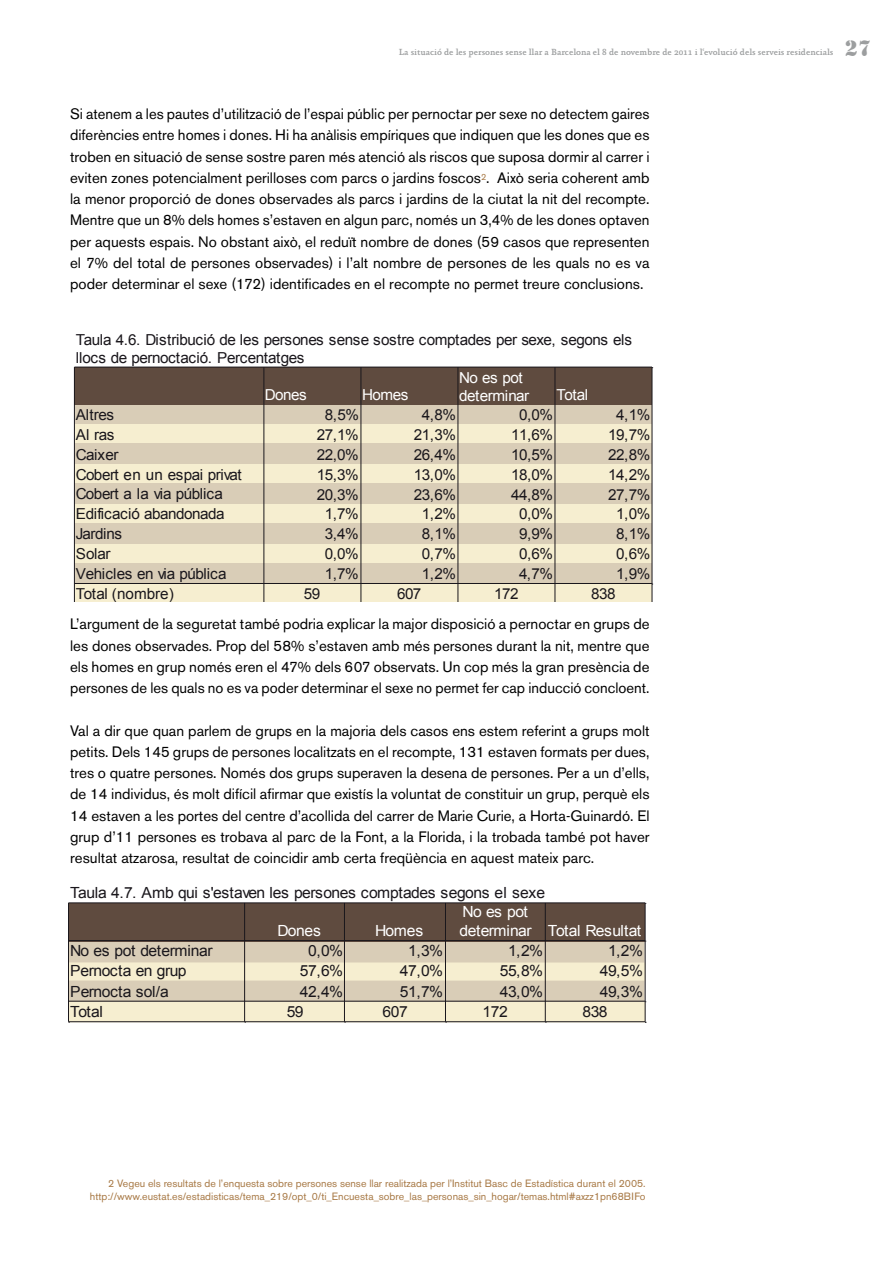
<style>
.page{position:relative;width:893px;height:1263px;background:#fff}
.page>*{position:absolute;margin:0;border:0;box-sizing:border-box;transform-origin:0 0}
.t1{font:23.25px "Stencil";color:#9c9e9f}
.t2{font:15.3px/20.1px "Arial";letter-spacing:-.035em;color:#1a171c}
.t3{font:15.3px/18.8px "Arial";letter-spacing:-.035em;color:#fff}
.t4{font:15.15px/19.8px "Arial";letter-spacing:-.035em;color:#1a171c}
.t5{font:15.15px/17.9px "Arial";letter-spacing:-.035em;color:#fff}
.t6{font:15.15px "Arial";letter-spacing:-.015em;color:#1a171c}
.t7{font:15.15px "Arial";color:#1a171c}
.t8{font:15px/21.3px "Akzidenz Grotesk BE";color:#000;text-align:justify}
.t9{font:10.5px/13.5px "Akzidenz Grotesk BE";color:#a77844;text-align:right}
.t10{font:500 9px "Absara";color:#9c9e9f}
</style>
<div class="page">
<div style="left:75px;top:400px;width:577px;height:201px;background:#d9cdb7"></div>
<div style="left:75px;top:424px;width:577px;height:19px;background:#f6eed0"></div>
<div style="left:75px;top:464px;width:577px;height:19px;background:#f6eed0"></div>
<div style="left:75px;top:504px;width:577px;height:18px;background:#f6eed0"></div>
<div style="left:75px;top:545px;width:577px;height:18px;background:#f6eed0"></div>
<div style="left:75px;top:584px;width:577px;height:17px;background:#f6eed0"></div>
<div style="left:74px;top:368px;width:578px;height:37px;background:#5f4b3f"></div>
<hr style="left:74px;top:367px;width:578px;height:1px;background:#1a171c">
<hr style="left:74px;top:583px;width:578px;height:1px;background:#1a171c">
<hr style="left:74px;top:367px;width:1px;height:234px;background:#1a171c">
<hr style="left:264px;top:367px;width:1px;height:234px;background:#1a171c">
<hr style="left:361px;top:367px;width:1px;height:234px;background:#1a171c">
<hr style="left:458px;top:367px;width:1px;height:234px;background:#1a171c">
<hr style="left:555px;top:367px;width:1px;height:234px;background:#1a171c">
<hr style="left:652px;top:367px;width:1px;height:234px;background:#1a171c">
<div style="left:68px;top:937px;width:577px;height:84px;background:#d9cdb7"></div>
<div style="left:69px;top:962px;width:576px;height:19px;background:#f6eed0"></div>
<div style="left:69px;top:1002px;width:576px;height:20px;background:#f6eed0"></div>
<div style="left:69px;top:903px;width:576px;height:38px;background:#5f4b3f"></div>
<hr style="left:69px;top:902px;width:576px;height:1px;background:#1a171c">
<hr style="left:69px;top:940px;width:576px;height:1px;background:#1a171c">
<hr style="left:69px;top:1001px;width:576px;height:1px;background:#1a171c">
<hr style="left:69px;top:1021px;width:576px;height:1px;background:#1a171c">
<hr style="left:68px;top:903px;width:1px;height:119px;background:#1a171c">
<hr style="left:244px;top:903px;width:1px;height:119px;background:#1a171c">
<hr style="left:344px;top:903px;width:1px;height:119px;background:#1a171c">
<hr style="left:445px;top:903px;width:1px;height:119px;background:#1a171c">
<hr style="left:545px;top:903px;width:1px;height:119px;background:#1a171c">
<hr style="left:645px;top:903px;width:1px;height:119px;background:#1a171c">
<p class="t10" style="left:399px;top:47px;width:436px">La situació de les persones sense llar a Barcelona el 8 de novembre de 2011 i l‘evolució dels serveis residencials</p>
<h1 class="t1" style="left:845px;top:35px;width:28px">27</h1>
<p class="t8" style="left:70px;top:103px;width:581px">Si atenem a les pautes d’utilització de l’espai públic per pernoctar per sexe no detectem gaires diferències entre homes i dones. Hi ha anàlisis empíriques que indiquen que les dones que es troben en situació de sense sostre paren més atenció als riscos que suposa dormir al carrer i eviten zones potencialment perilloses com parcs o jardins foscos<sup>2</sup>. Això seria coherent amb la menor proporció de dones observades als parcs i jardins de la ciutat la nit del recompte.<br>Mentre que un 8% dels homes s’estaven en algun parc, només un 3,4% de les dones optaven per aquests espais. No obstant això, el reduït nombre de dones (59 casos que representen el 7% del total de persones observades) i l’alt nombre de persones de les quals no es va poder determinar el sexe (172) identificades en el recompte no permet treure conclusions.</p>
<p class="t4" style="left:76px;top:331px;width:558px;line-height:17.9px">Taula 4.6. Distribució de les persones sense sostre comptades per sexe, segons els llocs de pernoctació. Percentatges</p>
<p class="t5" style="left:459px;top:368px;width:72px">No es pot determinar</p>
<p class="t4" style="left:76px;top:405px;width:40px">Altres</p>
<p class="t4" style="left:76px;top:445px;width:167px">Caixer<br>Cobert en un espai privat<br>Cobert a la via pública<br>Edificació abandonada<br>Jardins</p>
<p class="t6" style="left:76px;top:565px;width:152px">Vehicles en via pública</p>
<p class="t5" style="left:265px;top:386px;width:43px">Dones</p>
<p class="t5" style="left:362px;top:386px;width:48px">Homes</p>
<p class="t5" style="left:556px;top:386px;width:33px">Total</p>
<p class="t4" style="left:325px;top:405px;width:36px">8,5%</p>
<p class="t4" style="left:422px;top:405px;width:36px">4,8%</p>
<p class="t4" style="left:519px;top:405px;width:36px">0,0%</p>
<p class="t4" style="left:616px;top:405px;width:36px">4,1%</p>
<p class="t4" style="left:76px;top:425px;width:40px">Al ras</p>
<p class="t4" style="left:317px;top:425px;width:44px">27,1%</p>
<p class="t4" style="left:414px;top:425px;width:44px">21,3%</p>
<p class="t4" style="left:511px;top:425px;width:44px">11,6%</p>
<p class="t4" style="left:608px;top:425px;width:44px">19,7%</p>
<p class="t4" style="left:317px;top:445px;width:44px">22,0%</p>
<p class="t4" style="left:414px;top:445px;width:44px">26,4%</p>
<p class="t4" style="left:511px;top:445px;width:44px">10,5%</p>
<p class="t4" style="left:608px;top:445px;width:44px">22,8%</p>
<p class="t4" style="left:317px;top:464px;width:44px">15,3%</p>
<p class="t4" style="left:414px;top:464px;width:44px">13,0%</p>
<p class="t4" style="left:511px;top:464px;width:44px">18,0%</p>
<p class="t4" style="left:608px;top:464px;width:44px">14,2%</p>
<p class="t4" style="left:317px;top:484px;width:44px">20,3%</p>
<p class="t4" style="left:414px;top:484px;width:44px">23,6%</p>
<p class="t4" style="left:511px;top:484px;width:44px">44,8%</p>
<p class="t4" style="left:608px;top:484px;width:44px">27,7%</p>
<p class="t4" style="left:325px;top:504px;width:36px">1,7%</p>
<p class="t4" style="left:422px;top:504px;width:36px">1,2%</p>
<p class="t4" style="left:519px;top:504px;width:36px">0,0%</p>
<p class="t4" style="left:616px;top:504px;width:36px">1,0%</p>
<p class="t4" style="left:325px;top:524px;width:36px">3,4%</p>
<p class="t4" style="left:422px;top:524px;width:36px">8,1%</p>
<p class="t4" style="left:519px;top:524px;width:36px">9,9%</p>
<p class="t4" style="left:616px;top:524px;width:36px">8,1%</p>
<p class="t4" style="left:76px;top:544px;width:36px">Solar</p>
<p class="t4" style="left:325px;top:544px;width:36px">0,0%</p>
<p class="t4" style="left:422px;top:544px;width:36px">0,7%</p>
<p class="t4" style="left:519px;top:544px;width:36px">0,6%</p>
<p class="t4" style="left:616px;top:544px;width:36px">0,6%</p>
<p class="t4" style="left:325px;top:564px;width:36px">1,7%</p>
<p class="t4" style="left:422px;top:564px;width:36px">1,2%</p>
<p class="t4" style="left:519px;top:564px;width:36px">4,7%</p>
<p class="t4" style="left:616px;top:564px;width:36px">1,9%</p>
<p class="t7" style="left:76px;top:585px;width:100px">Total (nombre)</p>
<p class="t4" style="left:304px;top:583px;width:18px">59</p>
<p class="t4" style="left:397px;top:583px;width:26px">607</p>
<p class="t4" style="left:494px;top:583px;width:26px">172</p>
<p class="t4" style="left:591px;top:583px;width:26px">838</p>
<p class="t8" style="left:70px;top:613px;width:581px">L’argument de la seguretat també podria explicar la major disposició a pernoctar en grups de les dones observades. Prop del 58% s’estaven amb més persones durant la nit, mentre que els homes en grup només eren el 47% dels 607 observats. Un cop més la gran presència de persones de les quals no es va poder determinar el sexe no permet fer cap inducció concloent.</p>
<p class="t8" style="left:70px;top:720px;width:581px">Val a dir que quan parlem de grups en la majoria dels casos ens estem referint a grups molt petits. Dels 145 grups de persones localitzats en el recompte, 131 estaven formats per dues, tres o quatre persones. Només dos grups superaven la desena de persones. Per a un d’ells, de 14 individus, és molt difícil afirmar que existís la voluntat de constituir un grup, perquè els 14 estaven a les portes del centre d’acollida del carrer de Marie Curie, a Horta-Guinardó. El grup d’11 persones es trobava al parc de la Font, a la Florida, i la trobada també pot haver resultat atzarosa, resultat de coincidir amb certa freqüència en aquest mateix parc.</p>
<p class="t2" style="left:70px;top:882px;width:477px">Taula 4.7. Amb qui s'estaven les persones comptades segons el sexe</p>
<p class="t3" style="left:460px;top:903px;width:183px">No es pot<br>determinar Total Resultat</p>
<p class="t2" style="left:70px;top:941px;width:144px">No es pot determinar<br>Pernocta en grup</p>
<p class="t3" style="left:277px;top:921px;width:45px">Dones</p>
<p class="t3" style="left:375px;top:921px;width:50px">Homes</p>
<p class="t2" style="left:308px;top:941px;width:37px">0,0%</p>
<p class="t2" style="left:408px;top:941px;width:37px">1,3%</p>
<p class="t2" style="left:508px;top:941px;width:37px">1,2%</p>
<p class="t2" style="left:608px;top:941px;width:37px">1,2%</p>
<p class="t2" style="left:300px;top:961px;width:45px">57,6%</p>
<p class="t2" style="left:400px;top:961px;width:45px">47,0%</p>
<p class="t2" style="left:500px;top:961px;width:45px">55,8%</p>
<p class="t2" style="left:600px;top:961px;width:45px">49,5%</p>
<p class="t2" style="left:70px;top:981px;width:100px">Pernocta sol/a</p>
<p class="t2" style="left:300px;top:981px;width:45px">42,4%</p>
<p class="t2" style="left:400px;top:981px;width:45px">51,7%</p>
<p class="t2" style="left:500px;top:981px;width:45px">43,0%</p>
<p class="t2" style="left:600px;top:981px;width:45px">49,3%</p>
<p class="t2" style="left:70px;top:1001px;width:34px">Total</p>
<p class="t2" style="left:287px;top:1001px;width:18px">59</p>
<p class="t2" style="left:383px;top:1001px;width:27px">607</p>
<p class="t2" style="left:483px;top:1001px;width:27px">172</p>
<p class="t2" style="left:582px;top:1001px;width:27px">838</p>
<p class="t9" style="left:90px;top:1176px;width:557px">2 Vegeu els resultats de l’enquesta sobre persones sense llar realitzada per l’Institut Basc de Estadística durant el 2005. http://www.eustat.es/estadisticas/tema_219/opt_0/ti_Encuesta_sobre_las_personas_sin_hogar/temas.html#axzz1pn68BIFo</p>
</div>
